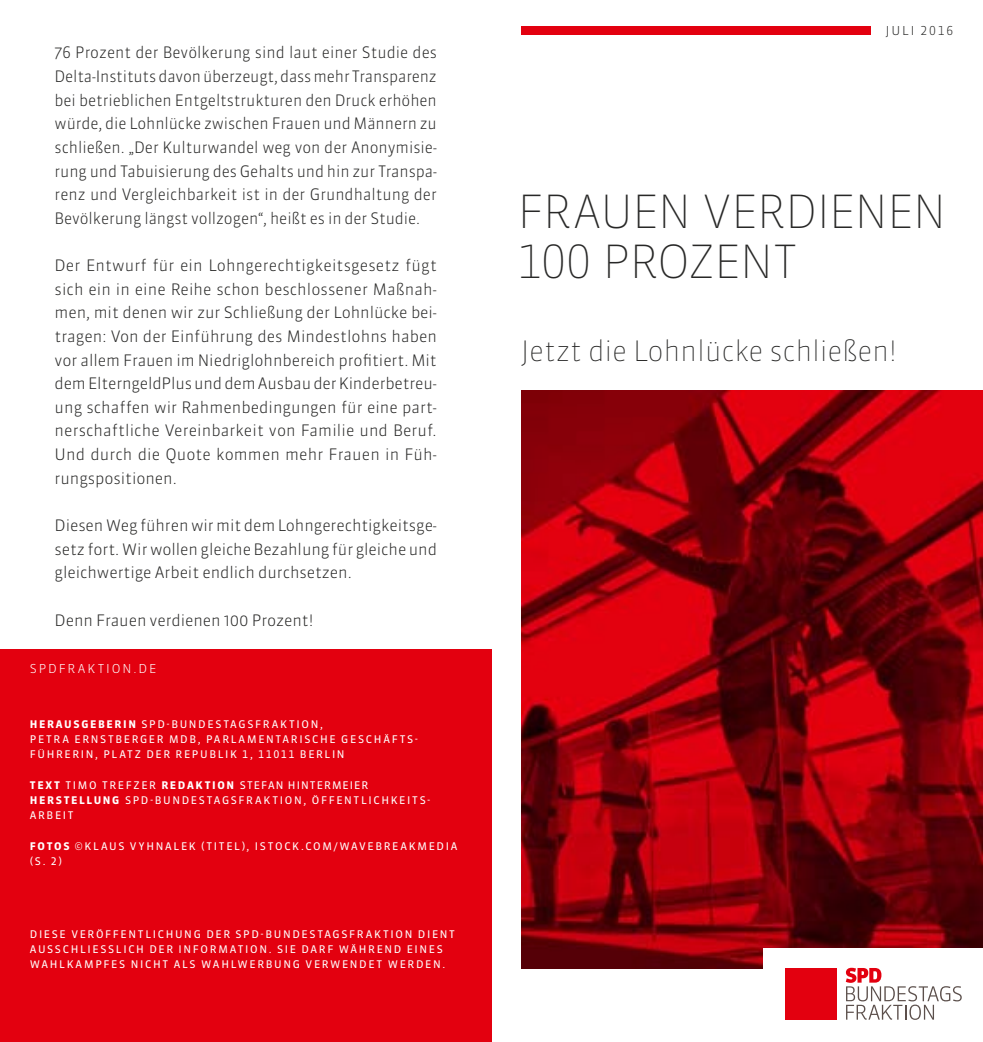
<style>
.page{position:relative;width:983px;height:1042px;background:#fff}
.page>*{position:absolute;margin:0;border:0;box-sizing:border-box;transform-origin:0 0}
.t1{font:100 45.5px/50.1px "Sanuk Pro";letter-spacing:-.025em;color:#282827}
.t2{font:100 28px "Sanuk Pro";letter-spacing:-.01em;color:#282827}
.t3{font:300 15.75px/23.6px "Sanuk Pro";letter-spacing:-.005em;color:#282827;text-align:justify}
.t4{font:300 12.25px "Sanuk Pro";letter-spacing:.155em;color:#fff}
.t5{font:300 12.25px "Sanuk Pro";letter-spacing:.145em;color:#282827}
.t6{font:10.5px/15.2px "Sanuk Pro";letter-spacing:.16em;color:#fff}
.s1{font-weight:700}
</style>
<div class="page">
<img style="left:521px;top:391px;width:461px;height:577px">
<div style="left:521px;top:26px;width:417px;height:9px;background:#e3000f"></div>
<div style="left:0;top:649px;width:491px;height:393px;background:#e3000f"></div>
<div style="left:763px;top:948px;width:219px;height:94px;background:#fff"></div>
<div style="left:785px;top:968px;width:51px;height:51px;background:#e3000f"></div>
<svg style="left:845px;top:968px;width:116px;height:52px"></svg>
<div style="left:870px;top:0;width:82px;height:60px;background:#fff"></div>
<p class="t3" style="left:55px;top:40px;width:384px">76 Prozent der Bevölkerung sind laut einer Studie des Delta-Instituts davon überzeugt, dass mehr Transparenz bei betrieblichen Entgeltstrukturen den Druck erhöhen würde, die Lohnlücke zwischen Frauen und Männern zu schließen. „Der Kulturwandel weg von der Anonymisie&shy;rung und Tabuisierung des Gehalts und hin zur Transpa&shy;renz und Vergleichbarkeit ist in der Grundhaltung der Bevölkerung längst vollzogen“, heißt es in der Studie.</p>
<p class="t3" style="left:55px;top:253px;width:384px">Der Entwurf für ein Lohngerechtigkeitsgesetz fügt sich ein in eine Reihe schon beschlossener Maßnah&shy;men, mit denen wir zur Schließung der Lohnlücke bei&shy;tragen: Von der Einführung des Mindestlohns haben vor allem Frauen im Niedriglohnbereich profitiert. Mit dem ElterngeldPlus und dem Ausbau der Kinderbetreu&shy;ung schaffen wir Rahmenbedingungen für eine part&shy;nerschaftliche Vereinbarkeit von Familie und Beruf.<br>Und durch die Quote kommen mehr Frauen in Füh&shy;rungspositionen.</p>
<p class="t3" style="left:55px;top:513px;width:384px">Diesen Weg führen wir mit dem Lohngerechtigkeitsge&shy;setz fort. Wir wollen gleiche Bezahlung für gleiche und gleichwertige Arbeit endlich durchsetzen.</p>
<p class="t3" style="left:55px;top:607px;width:260px">Denn Frauen verdienen 100 Prozent!</p>
<p class="t4" style="left:30px;top:660px;width:128px">SPDFRAKTION.DE</p>
<p class="t6" style="left:30px;top:716px;width:389px"><span class="s1">HERAUSGEBERIN</span> SPD-BUNDESTAGSFRAKTION,<br>PETRA ERNSTBERGER MDB, PARLAMENTARISCHE GESCHÄFTS-<br>FÜHRERIN, PLATZ DER REPUBLIK 1, 11011 BERLIN</p>
<p class="t6" style="left:30px;top:777px;width:402px"><span class="s1">TEXT</span> TIMO TREFZER <span class="s1">REDAKTION</span> STEFAN HINTERMEIER<br><span class="s1">HERSTELLUNG</span> SPD-BUNDESTAGSFRAKTION, ÖFFENTLICHKEITS-<br>ARBEIT</p>
<p class="t6" style="left:30px;top:838px;width:429px"><span class="s1">FOTOS</span> ©KLAUS VYHNALEK (TITEL), ISTOCK.COM/WAVEBREAKMEDIA (S. 2)</p>
<p class="t6" style="left:30px;top:926px;width:426px">DIESE VERÖFFENTLICHUNG DER SPD-BUNDESTAGSFRAKTION DIENT<br>AUSSCHLIESSLICH DER INFORMATION. SIE DARF WÄHREND EINES<br>WAHLKAMPFES NICHT ALS WAHLWERBUNG VERWENDET WERDEN.</p>
<p class="t5" style="left:885px;top:22px;width:69px">JULI 2016</p>
<h1 class="t1" style="left:517px;top:185px;width:430px">FRAUEN VERDIENEN<br>100 PROZENT</h1>
<h2 class="t2" style="left:521px;top:331px;width:377px">Jetzt die Lohnlücke schließen!</h2>
</div>
